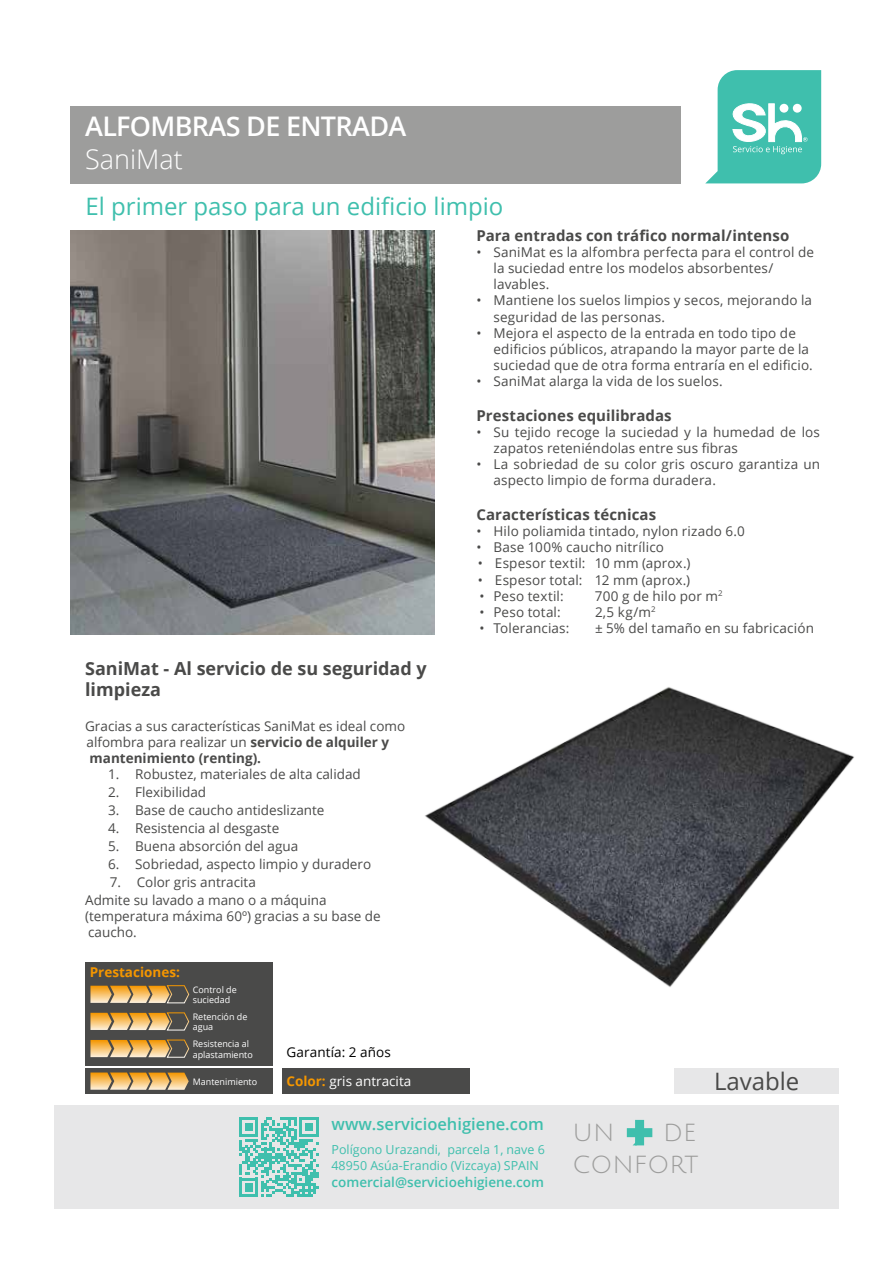
<style>
.page{position:relative;width:893px;height:1263px;background:#fff}
.page>*{position:absolute;margin:0;border:0;box-sizing:border-box;transform-origin:0 0}
.t1{font:600 27px "Open Sans";letter-spacing:-.025em;color:#fff}
.t2{font:27px/32.4px "Julius Sans One";color:#9d9d9c;text-align:right}
.t3{font:300 27px "Open Sans";color:#fff}
.t4{font:24px "Open Sans";color:#3fbfad}
.t5{font:24px "Open Sans";color:#4a4a49}
.t6{font:700 18px/21.6px "Open Sans";color:#4a4a49}
.t7{font:600 16.5px "Open Sans";color:#3fbfad}
.t8{font:700 15px "Open Sans";letter-spacing:.005em;color:#4a4a49}
.t9{font:13.5px/16.2px "Open Sans";letter-spacing:.01em;color:#4a4a49}
.t10{font:600 13.5px "Open Sans";color:#3fbfad}
.t11{font:13.5px "Open Sans";color:#fff}
.t12{font:13.5px "Open Sans";letter-spacing:.01em;color:#000}
.t13{font:700 13.5px "Open Sans";color:#f49600}
.t14{font:12.45px/16.5px "Open Sans";color:#3fbfad}
.t15{font:9px/10.8px "Open Sans";color:#fff}
.s1{font-weight:700}
.s2{font-weight:700;color:#f49600}
.s3{font-family:"Julius Sans One";font-weight:400;font-size:27px;color:#9d9d9c}
</style>
<div class="page">
<div style="left:71px;top:106px;width:610px;height:77px;background:#9d9d9c"></div>
<svg style="left:706px;top:70px;width:115px;height:113px"></svg>
<div style="left:54px;top:1106px;width:785px;height:103px;background:#e7e7e8"></div>
<div style="left:635px;top:1120px;width:9px;height:25px;background:#3fbfad"></div>
<div style="left:627px;top:1128px;width:25px;height:9px;background:#3fbfad"></div>
<svg style="left:239px;top:1117px;width:80px;height:80px"></svg>
<img style="left:71px;top:231px;width:364px;height:403px">
<div style="left:282px;top:1068px;width:188px;height:26px;background:#4a4a49"></div>
<div style="left:86px;top:962px;width:187px;height:104px;background:#4a4a49"></div>
<div style="left:86px;top:1068px;width:187px;height:26px;background:#4a4a49"></div>
<svg style="left:90px;top:985px;width:99px;height:18px"></svg>
<svg style="left:90px;top:1012px;width:99px;height:18px"></svg>
<svg style="left:90px;top:1039px;width:99px;height:18px"></svg>
<svg style="left:90px;top:1072px;width:99px;height:18px;background:#dcaf67"></svg>
<img style="left:425px;top:687px;width:429px;height:300px">
<div style="left:674px;top:1068px;width:165px;height:26px;background:#e7e7e8"></div>
<h1 class="t1" style="left:85px;top:108px;width:323px">ALFOMBRAS DE ENTRADA</h1>
<h1 class="t3" style="left:85px;top:140px;width:99px">SaniMat</h1>
<h2 class="t4" style="left:86px;top:190px;width:419px">El primer paso para un edificio limpio</h2>
<p class="t8" style="left:476px;top:225px;width:314px">Para entradas con tráfico normal/intenso</p>
<p class="t9" style="left:493px;top:243px;width:322px;text-indent:-17px">• SaniMat es la alfombra perfecta para el control de la suciedad entre los modelos absorbentes/ lavables.</p>
<p class="t9" style="left:493px;top:292px;width:320px;text-indent:-17px">• Mantiene los suelos limpios y secos, mejorando la seguridad de las personas.</p>
<p class="t9" style="left:493px;top:324px;width:321px;text-indent:-17px">• Mejora el aspecto de la entrada en todo tipo de edificios públicos, atrapando la mayor parte de la suciedad que de otra forma entraría en el edificio.</p>
<p class="t9" style="left:476px;top:373px;width:248px">• SaniMat alarga la vida de los suelos.</p>
<p class="t8" style="left:476px;top:405px;width:197px">Prestaciones equilibradas</p>
<p class="t9" style="left:493px;top:423px;width:328px;text-indent:-17px">• Su tejido recoge la suciedad y la humedad de los zapatos reteniéndolas entre sus fibras</p>
<p class="t9" style="left:493px;top:456px;width:328px;text-indent:-17px">• La sobriedad de su color gris oscuro garantiza un aspecto limpio de forma duradera.</p>
<p class="t8" style="left:476px;top:504px;width:181px">Características técnicas</p>
<p class="t9" style="left:476px;top:522px;width:270px">• Hilo poliamida tintado, nylon rizado 6.0</p>
<p class="t9" style="left:476px;top:539px;width:189px">• Base 100% caucho nitrílico</p>
<p class="t9" style="left:478px;top:555px;width:214px">• Espesor textil: 10 mm (aprox.)</p>
<p class="t9" style="left:478px;top:571px;width:214px">• Espesor total: 12 mm (aprox.)</p>
<p class="t9" style="left:479px;top:587px;width:86px">• Peso textil:</p>
<p class="t9" style="left:595px;top:587px;width:129px">700 g de hilo por m<sup>2</sup></p>
<p class="t9" style="left:479px;top:603px;width:83px">• Peso total:</p>
<p class="t9" style="left:595px;top:603px;width:62px">2,5 kg/m<sup>2</sup></p>
<p class="t9" style="left:479px;top:620px;width:91px">• Tolerancias:</p>
<p class="t9" style="left:595px;top:620px;width:220px">± 5% del tamaño en su fabricación</p>
<h3 class="t6" style="left:85px;top:657px;width:343px">SaniMat - Al servicio de su seguridad y limpieza</h3>
<p class="t9" style="left:85px;top:717px;width:322px">Gracias a sus características SaniMat es ideal como alfombra para realizar un <span class="s1">servicio de alquiler y mantenimiento (renting).</span></p>
<p class="t9" style="left:108px;top:765px;width:254px">1. Robustez, materiales de alta calidad</p>
<p class="t9" style="left:108px;top:783px;width:100px">2. Flexibilidad</p>
<p class="t9" style="left:108px;top:801px;width:218px">3. Base de caucho antideslizante</p>
<p class="t9" style="left:108px;top:819px;width:173px">4. Resistencia al desgaste</p>
<p class="t9" style="left:108px;top:837px;width:192px">5. Buena absorción del agua</p>
<p class="t9" style="left:108px;top:855px;width:265px">6. Sobriedad, aspecto limpio y duradero</p>
<p class="t9" style="left:110px;top:873px;width:148px">7. Color gris antracita</p>
<p class="t9" style="left:85px;top:891px;width:297px">Admite su lavado a mano o a máquina (temperatura máxima 60º) gracias a su base de caucho.</p>
<p class="t13" style="left:90px;top:962px;width:92px">Prestaciones:</p>
<p class="t15" style="left:193px;top:984px;width:46px">Control de suciedad</p>
<p class="t15" style="left:193px;top:1011px;width:56px">Retención de agua</p>
<p class="t15" style="left:193px;top:1038px;width:62px">Resistencia al aplastamiento</p>
<p class="t15" style="left:193px;top:1076px;width:66px">Mantenimiento</p>
<p class="t12" style="left:286px;top:1043px;width:106px">Garantía: 2 años</p>
<p class="t11" style="left:286px;top:1072px;width:126px"><span class="s2">Color:</span> gris antracita</p>
<p class="t7" style="left:332px;top:1112px;width:285px">www.servicioehigiene.com <span class="s3">UN</span></p>
<h1 class="t2" style="left:573px;top:1116px;width:127px">DE<br>CONFORT</h1>
<p class="t14" style="left:332px;top:1140px;width:215px">Polígono Urazandi, parcela 1, nave 6<br>48950 Asúa-Erandio (Vizcaya) SPAIN</p>
<p class="t10" style="left:332px;top:1172px;width:214px">comercial@servicioehigiene.com</p>
<h2 class="t5" style="left:714px;top:1065px;width:87px">Lavable</h2>
</div>
